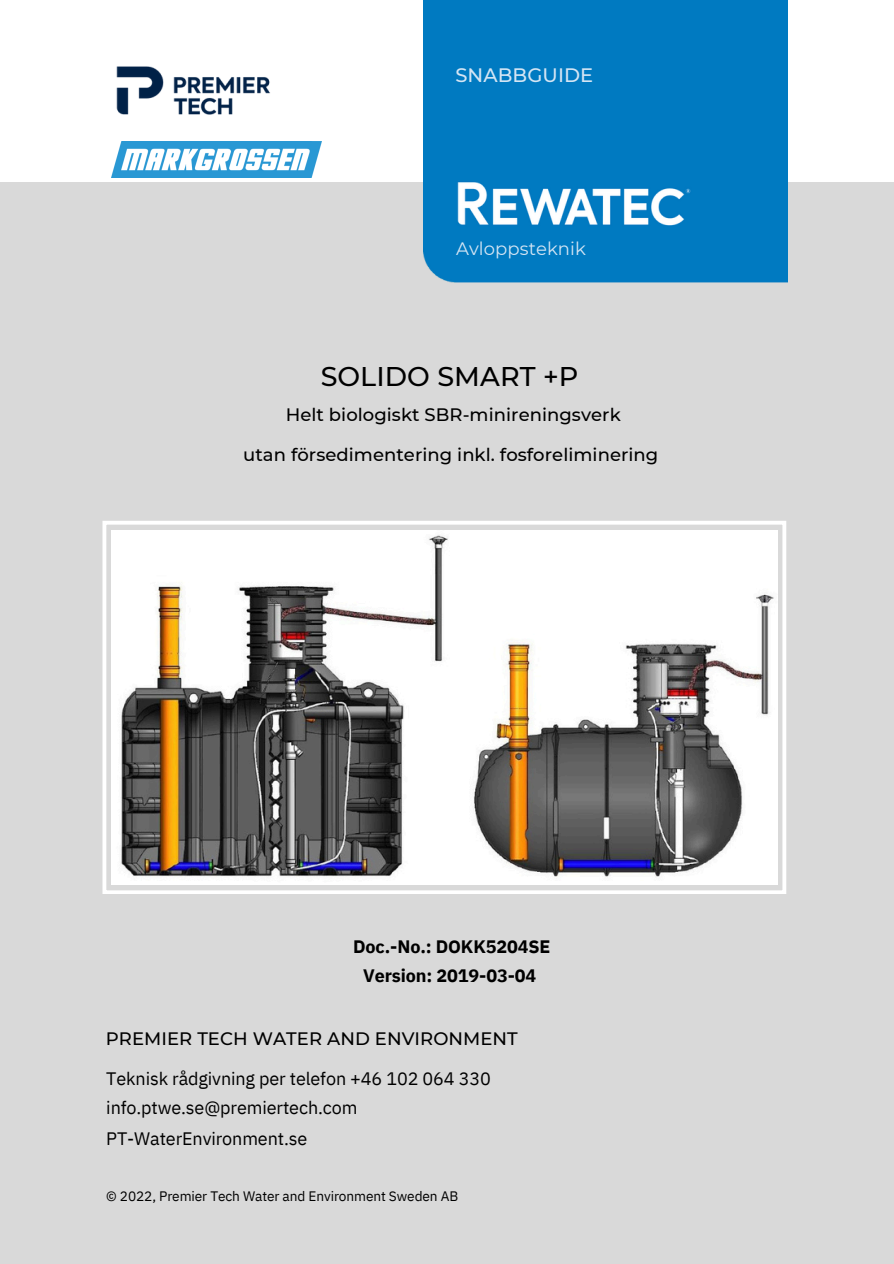
<style>
.page{position:relative;width:894px;height:1264px;background:#fff}
.page>*{position:absolute;margin:0;border:0;box-sizing:border-box;transform-origin:0 0}
.t1{font:500 27px "Montserrat";letter-spacing:.005em;color:#000}
.t2{font:500 19.5px "Montserrat";letter-spacing:.005em;color:#d4e5f4}
.t3{font:500 18px "Montserrat";letter-spacing:.005em;color:#000}
.t4{font:18px/29.8px "IBM Plex Sans";letter-spacing:-.005em;color:#000}
.t5{font:700 18px/29.2px "IBM Plex Sans";letter-spacing:-.005em;color:#000;text-align:center}
.t6{font:18px "Montserrat";letter-spacing:.005em;color:#d4e5f4}
.t7{font:13.65px "IBM Plex Sans";letter-spacing:-.005em;color:#000}
</style>
<div class="page">
<img style="left:116px;top:66px;width:154px;height:49px">
<div style="left:0;top:182px;width:892px;height:1081px;background:#d9d9d9"></div>
<img style="left:423px;top:0;width:363px;height:282px">
<div style="left:444px;top:51px;width:326px;height:74px;background:#007ac1"></div>
<div style="left:445px;top:230px;width:326px;height:32px;background:#007ac1"></div>
<svg style="left:102px;top:521px;width:684px;height:373px;background:#bab7b4"></svg>
<img style="left:112px;top:141px;width:209px;height:36px">
<p class="t2" style="left:455px;top:63px;width:139px">SNABBGUIDE</p>
<p class="t6" style="left:456px;top:237px;width:131px">Avloppsteknik</p>
<p class="t1" style="left:320px;top:359px;width:259px">SOLIDO SMART +P</p>
<p class="t3" style="left:285px;top:403px;width:336px">Helt biologiskt SBR-minireningsverk</p>
<p class="t3" style="left:243px;top:443px;width:416px">utan försedimentering inkl. fosforeliminering</p>
<h3 class="t5" style="left:353px;top:931px;width:199px">Doc.-No.: DOKK5204SE<br>Version: 2019-03-04</h3>
<h2 class="t3" style="left:106px;top:1027px;width:413px">PREMIER TECH WATER AND ENVIRONMENT</h2>
<h2 class="t4" style="left:106px;top:1063px;width:386px">Teknisk rådgivning per telefon +46 102 064 330 info.ptwe.se@premiertech.com<br>PT-WaterEnvironment.se</h2>
<h1 class="t7" style="left:106px;top:1186px;width:353px">© 2022, Premier Tech Water and Environment Sweden AB</h1>
</div>
